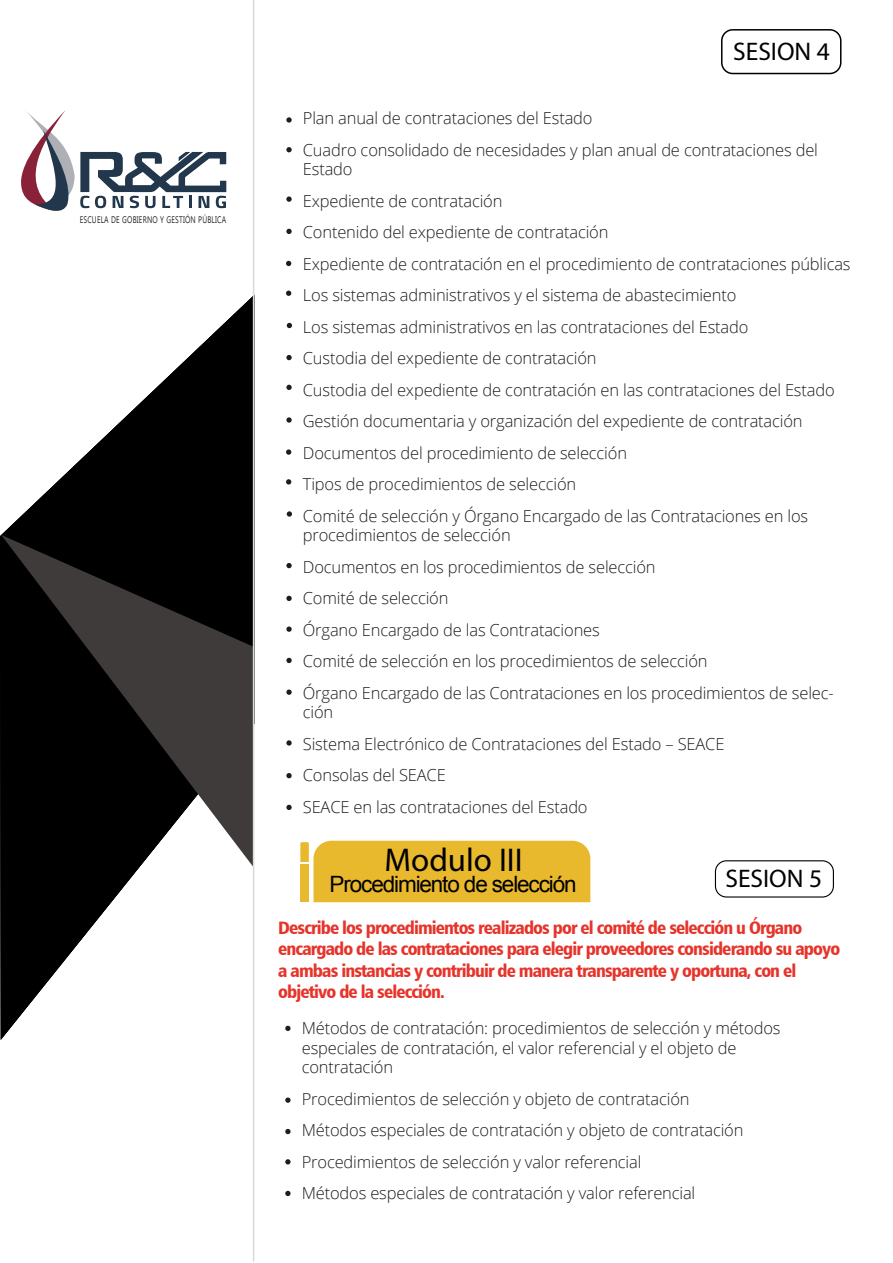
<style>
.page{position:relative;width:893px;height:1263px;background:#fff}
.page>*{position:absolute;margin:0;border:0;box-sizing:border-box;transform-origin:0 0}
.t1{font:33px "Myriad Pro";color:#000}
.t2{font:25.5px "Myriad Pro";color:#000}
.t3{font:22.5px "Arial";letter-spacing:-.05em;color:#000}
.t4{font:18px/21.6px "Humanist 777 BT Black Condensed B";letter-spacing:-.05em;color:#e6342b}
.t5{font:300 16.5px/31.5px "Open Sans";letter-spacing:-.01em;color:#1d1d1b}
.t6{font:9.6px "Ebrima";letter-spacing:.03em;color:#2b2425;scale:.74 1}
</style>
<div class="page">
<svg style="left:21px;top:110px;width:205px;height:101px"></svg>
<svg style="left:0;top:296px;width:253px;height:744px"></svg>
<svg style="left:1px;top:535px;width:252px;height:332px;background:#211f1f"></svg>
<hr style="left:253px;top:0;width:1px;height:1261px;background:#dadada">
<svg style="left:286px;top:117px;width:6px;height:6px"></svg>
<svg style="left:286px;top:147px;width:6px;height:5px"></svg>
<svg style="left:286px;top:196px;width:6px;height:6px"></svg>
<svg style="left:286px;top:229px;width:6px;height:5px"></svg>
<svg style="left:286px;top:261px;width:5px;height:5px"></svg>
<svg style="left:286px;top:291px;width:5px;height:5px"></svg>
<svg style="left:287px;top:323px;width:5px;height:5px"></svg>
<svg style="left:286px;top:355px;width:6px;height:5px"></svg>
<svg style="left:286px;top:385px;width:6px;height:5px"></svg>
<svg style="left:286px;top:417px;width:6px;height:6px"></svg>
<svg style="left:286px;top:449px;width:5px;height:6px"></svg>
<svg style="left:286px;top:479px;width:5px;height:5px"></svg>
<svg style="left:287px;top:511px;width:5px;height:6px"></svg>
<svg style="left:286px;top:563px;width:6px;height:5px"></svg>
<svg style="left:286px;top:596px;width:6px;height:5px"></svg>
<svg style="left:286px;top:626px;width:6px;height:6px"></svg>
<svg style="left:286px;top:658px;width:6px;height:5px"></svg>
<svg style="left:286px;top:689px;width:6px;height:6px"></svg>
<svg style="left:286px;top:773px;width:6px;height:5px"></svg>
<svg style="left:286px;top:805px;width:6px;height:5px"></svg>
<svg style="left:286px;top:740px;width:6px;height:6px"></svg>
<div style="left:721px;top:29px;width:120px;height:45px;border:2px solid #000;border-radius:11px"></div>
<svg style="left:285px;top:1026px;width:6px;height:5px"></svg>
<svg style="left:285px;top:1097px;width:6px;height:6px"></svg>
<svg style="left:285px;top:1129px;width:6px;height:5px"></svg>
<svg style="left:285px;top:1159px;width:6px;height:5px"></svg>
<svg style="left:285px;top:1191px;width:6px;height:5px"></svg>
<div style="left:715px;top:860px;width:119px;height:37px;border:1px solid #000;border-radius:11px"></div>
<div style="left:300px;top:841px;width:290px;height:61px;background:#e8b82d"></div>
<p class="t6" style="left:80px;top:213px;width:200px">ESCUELA DE GOBIERNO Y GESTIÓN PÚBLICA</p>
<h2 class="t2" style="left:733px;top:36px;width:98px">SESION 4</h2>
<p class="t5" style="left:303px;top:102px;width:517px">Plan anual de contrataciones del Estado<br>Cuadro consolidado de necesidades y plan anual de contrataciones del</p>
<p class="t5" style="left:303px;top:153px;width:549px">Estado<br>Expediente de contratación<br>Contenido del expediente de contratación<br>Expediente de contratación en el procedimiento de contrataciones públicas Los sistemas administrativos y el sistema de abastecimiento<br>Los sistemas administrativos en las contrataciones del Estado<br>Custodia del expediente de contratación<br>Custodia del expediente de contratación en las contrataciones del Estado Gestión documentaria y organización del expediente de contratación Documentos del procedimiento de selección<br>Tipos de procedimientos de selección<br>Comité de selección y Órgano Encargado de las Contrataciones en los</p>
<p class="t5" style="left:303px;top:519px;width:532px">procedimientos de selección<br>Documentos en los procedimientos de selección<br>Comité de selección<br>Órgano Encargado de las Contrataciones<br>Comité de selección en los procedimientos de selección<br>Órgano Encargado de las Contrataciones en los procedimientos de selec-</p>
<p class="t5" style="left:303px;top:696px;width:423px">ción<br>Sistema Electrónico de Contrataciones del Estado – SEACE<br>Consolas del SEACE<br>SEACE en las contrataciones del Estado</p>
<h1 class="t1" style="left:384px;top:840px;width:140px">Modulo III</h1>
<h3 class="t3" style="left:330px;top:869px;width:248px">Procedimiento de selección</h3>
<h2 class="t2" style="left:725px;top:863px;width:98px">SESION 5</h2>
<p class="t4" style="left:278px;top:916px;width:563px">Describe los procedimientos realizados por el comité de selección u Órgano encargado de las contrataciones para elegir proveedores considerando su apoyo a ambas instancias y contribuir de manera transparente y oportuna, con el objetivo de la selección.</p>
<p class="t5" style="left:302px;top:1018px;width:480px;line-height:19.5px">Métodos de contratación: procedimientos de selección y métodos especiales de contratación, el valor referencial y el objeto de contratación</p>
<p class="t5" style="left:302px;top:1083px;width:443px">Procedimientos de selección y objeto de contratación Métodos especiales de contratación y objeto de contratación Procedimientos de selección y valor referencial<br>Métodos especiales de contratación y valor referencial</p>
</div>
